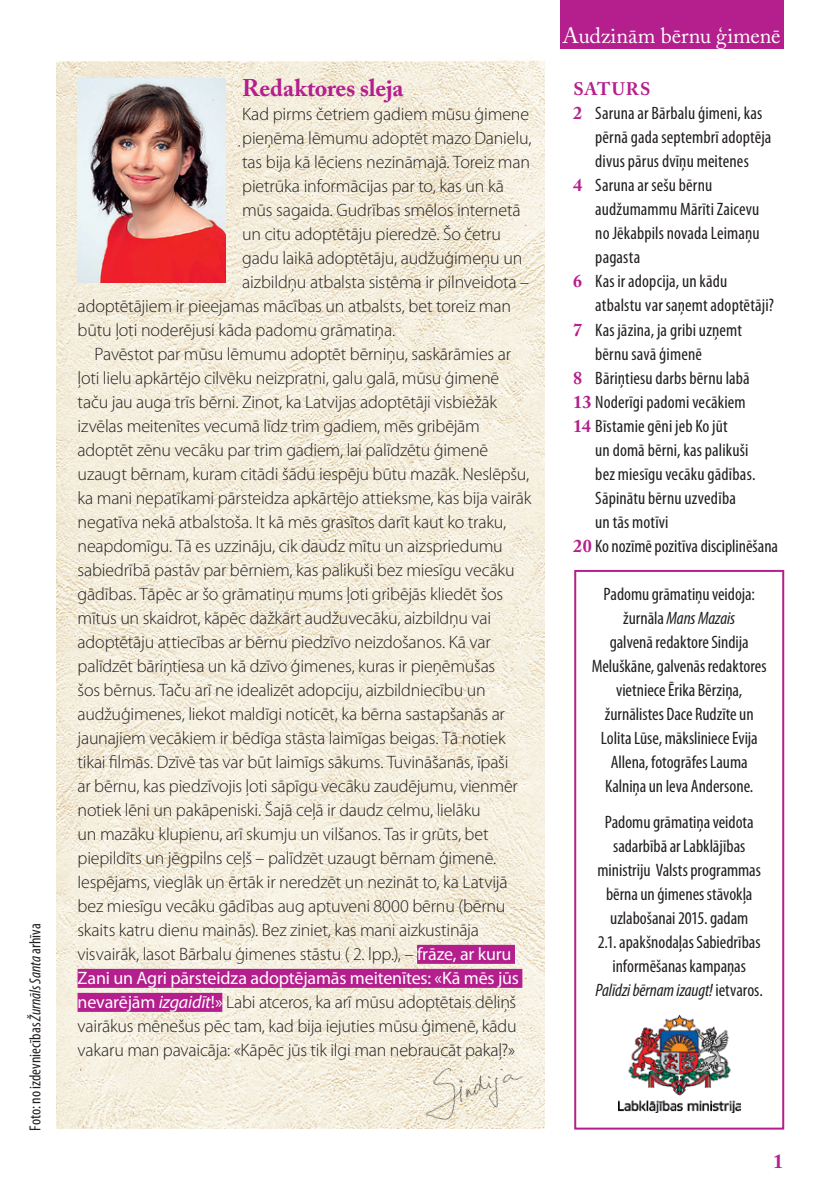
<style>
.page{position:relative;width:840px;height:1191px;background:#fff}
.page>*{position:absolute;margin:0;border:0;box-sizing:border-box;transform-origin:0 0}
.t1{font:700 24px "Adobe Caslon Pro";letter-spacing:-.01em;color:#b41e8d}
.t2{font:22px "Adobe Caslon Pro";color:#fff}
.t3{font:700 20px "Adobe Caslon Pro";color:#b41e8d}
.t4{font:300 18px "Myriad Pro";letter-spacing:-.015em;color:#231f20}
.t5{font:condensed 18px/24px "Myriad Pro";letter-spacing:.005em;color:#231f20;text-align:center}
.t6{font:18px "Myriad Pro";letter-spacing:-.01em;color:#fff}
.t7{font:700 18px "Adobe Caslon Pro";letter-spacing:.045em;color:#b41e8d}
.t8{font:condensed 16px "Myriad Pro";color:#231f20}
.s1{font-style:italic}
.s2{font-weight:400;color:#fff}
.s3{font-weight:400;font-style:italic;color:#fff}
.s4{font-family:"Adobe Caslon Pro";font-weight:700;font-stretch:normal;color:#b41e8d}
</style>
<div class="page">
<div style="left:574px;top:570px;width:209px;height:559px;border:2px solid #b41e8d"></div>
<img style="left:57px;top:60px;width:487px;height:1068px">
<div style="left:417px;top:945px;width:97px;height:19px;background:#b41e8d"></div>
<div style="left:77px;top:969px;width:445px;height:19px;background:#b41e8d"></div>
<div style="left:77px;top:993px;width:145px;height:19px;background:#b41e8d"></div>
<img style="left:618px;top:1014px;width:121px;height:98px">
<img style="left:391px;top:1020px;width:154px;height:109px">
<img style="left:77px;top:78px;width:148px;height:204px">
<div style="left:559px;top:0;width:223px;height:48px;background:#b41e8d"></div>
<p class="t8" style="left:25px;top:1130px;width:209px;rotate:-90deg">Foto: no izdevniecības <span class="s1">Žurnāls Santa</span> arhīva</p>
<h1 class="t1" style="left:242px;top:74px;width:163px">Redaktores sleja</h1>
<p class="t4" style="left:242px;top:104px;width:288px">Kad pirms četriem gadiem mūsu ģimene</p>
<p class="t4" style="left:242px;top:128px;width:291px">pieņēma lēmumu adoptēt mazo Danielu,</p>
<p class="t4" style="left:242px;top:152px;width:289px">tas bija kā lēciens nezināmajā. Toreiz man</p>
<p class="t4" style="left:242px;top:176px;width:263px">pietrūka informācijas par to, kas un kā</p>
<p class="t4" style="left:242px;top:200px;width:280px">mūs sagaida. Gudrības smēlos internetā</p>
<p class="t4" style="left:242px;top:224px;width:260px">un citu adoptētāju pieredzē. Šo četru</p>
<p class="t4" style="left:242px;top:248px;width:281px">gadu laikā adoptētāju, audžuģimeņu un</p>
<p class="t4" style="left:242px;top:272px;width:288px">aizbildņu atbalsta sistēma ir pilnveidota –</p>
<p class="t4" style="left:77px;top:296px;width:435px">adoptētājiem ir pieejamas mācības un atbalsts, bet toreiz man</p>
<p class="t4" style="left:77px;top:320px;width:319px">būtu ļoti noderējusi kāda padomu grāmatiņa.</p>
<p class="t4" style="left:94px;top:344px;width:417px">Pavēstot par mūsu lēmumu adoptēt bērniņu, saskārāmies ar</p>
<p class="t4" style="left:77px;top:368px;width:423px">ļoti lielu apkārtējo cilvēku neizpratni, galu galā, mūsu ģimenē</p>
<p class="t4" style="left:77px;top:392px;width:421px">taču jau auga trīs bērni. Zinot, ka Latvijas adoptētāji visbiežāk</p>
<p class="t4" style="left:77px;top:416px;width:403px">izvēlas meitenītes vecumā līdz trim gadiem, mēs gribējām</p>
<p class="t4" style="left:77px;top:440px;width:412px">adoptēt zēnu vecāku par trim gadiem, lai palīdzētu ģimenē</p>
<p class="t4" style="left:77px;top:464px;width:453px">uzaugt bērnam, kuram citādi šādu iespēju būtu mazāk. Neslēpšu,</p>
<p class="t4" style="left:77px;top:488px;width:455px">ka mani nepatīkami pārsteidza apkārtējo attieksme, kas bija vairāk</p>
<p class="t4" style="left:77px;top:512px;width:430px">negatīva nekā atbalstoša. It kā mēs grasītos darīt kaut ko traku,</p>
<p class="t4" style="left:77px;top:536px;width:426px">neapdomīgu. Tā es uzzināju, cik daudz mītu un aizspriedumu</p>
<p class="t4" style="left:77px;top:560px;width:438px">sabiedrībā pastāv par bērniem, kas palikuši bez miesīgu vecāku</p>
<p class="t4" style="left:77px;top:584px;width:427px">gādības. Tāpēc ar šo grāmatiņu mums ļoti gribējās kliedēt šos</p>
<p class="t4" style="left:77px;top:608px;width:415px">mītus un skaidrot, kāpēc dažkārt audžuvecāku, aizbildņu vai</p>
<p class="t4" style="left:77px;top:632px;width:414px">adoptētāju attiecības ar bērnu piedzīvo neizdošanos. Kā var</p>
<p class="t4" style="left:77px;top:656px;width:419px">palīdzēt bāriņtiesa un kā dzīvo ģimenes, kuras ir pieņēmušas</p>
<p class="t4" style="left:77px;top:680px;width:409px">šos bērnus. Taču arī ne idealizēt adopciju, aizbildniecību un</p>
<p class="t4" style="left:77px;top:704px;width:428px">audžuģimenes, liekot maldīgi noticēt, ka bērna sastapšanās ar</p>
<p class="t4" style="left:77px;top:728px;width:429px">jaunajiem vecākiem ir bēdīga stāsta laimīgas beigas. Tā notiek</p>
<p class="t4" style="left:77px;top:752px;width:432px">tikai filmās. Dzīvē tas var būt laimīgs sākums. Tuvināšanās, īpaši</p>
<p class="t4" style="left:77px;top:776px;width:441px">ar bērnu, kas piedzīvojis ļoti sāpīgu vecāku zaudējumu, vienmēr</p>
<p class="t4" style="left:77px;top:800px;width:404px">notiek lēni un pakāpeniski. Šajā ceļā ir daudz celmu, lielāku</p>
<p class="t4" style="left:77px;top:824px;width:412px">un mazāku klupienu, arī skumju un vilšanos. Tas ir grūts, bet</p>
<p class="t4" style="left:77px;top:848px;width:420px">piepildīts un jēgpilns ceļš – palīdzēt uzaugt bērnam ģimenē.</p>
<p class="t4" style="left:77px;top:872px;width:431px">Iespējams, vieglāk un ērtāk ir neredzēt un nezināt to, ka Latvijā</p>
<p class="t4" style="left:77px;top:896px;width:429px">bez miesīgu vecāku gādības aug aptuveni 8000 bērnu (bērnu</p>
<p class="t4" style="left:77px;top:920px;width:403px">skaits katru dienu mainās). Bez ziniet, kas mani aizkustināja</p>
<p class="t4" style="left:77px;top:944px;width:435px">visvairāk, lasot Bārbalu ģimenes stāstu ( 2. lpp.), – <span class="s2">frāze, ar kuru</span></p>
<p class="t6" style="left:77px;top:967px;width:442px">Zani un Agri pārsteidza adoptējamās meitenītes: «Kā mēs jūs</p>
<p class="t4" style="left:77px;top:992px;width:440px"><span class="s2">nevarējām</span> <span class="s3">izgaidīt</span><span class="s2">!»</span> Labi atceros, ka arī mūsu adoptētais dēliņš</p>
<p class="t4" style="left:77px;top:1016px;width:440px">vairākus mēnešus pēc tam, kad bija iejuties mūsu ģimenē, kādu</p>
<p class="t4" style="left:77px;top:1040px;width:439px">vakaru man pavaicāja: «Kāpēc jūs tik ilgi man nebraucāt pakaļ?»</p>
<p class="t2" style="left:562px;top:22px;width:219px">Audzinām bērnu ģimenē</p>
<p class="t7" style="left:573px;top:79px;width:65px">Saturs</p>
<p class="t5" style="left:573px;top:101px;width:190px"><span class="s4">2</span> Saruna ar Bārbalu ģimeni, kas</p>
<p class="t5" style="left:595px;top:125px;width:177px">pērnā gada septembrī adoptēja</p>
<p class="t5" style="left:595px;top:149px;width:155px">divus pārus dvīņu meitenes</p>
<p class="t5" style="left:573px;top:173px;width:140px"><span class="s4">4</span> Saruna ar sešu bērnu</p>
<p class="t5" style="left:595px;top:197px;width:165px">audžumammu Mārīti Zaicevu</p>
<p class="t5" style="left:595px;top:221px;width:166px">no Jēkabpils novada Leimaņu</p>
<p class="t5" style="left:595px;top:245px;width:46px">pagasta</p>
<p class="t5" style="left:573px;top:269px;width:155px"><span class="s4">6</span> Kas ir adopcija, un kādu</p>
<p class="t5" style="left:595px;top:293px;width:180px">atbalstu var saņemt adoptētāji?</p>
<p class="t5" style="left:573px;top:317px;width:170px"><span class="s4">7</span> Kas jāzina, ja gribi uzņemt</p>
<p class="t5" style="left:595px;top:341px;width:108px">bērnu savā ģimenē</p>
<p class="t5" style="left:573px;top:365px;width:178px"><span class="s4">8</span> Bāriņtiesu darbs bērnu labā</p>
<p class="t5" style="left:573px;top:389px;width:174px"><span class="s4">13</span> Noderīgi padomi vecākiem</p>
<p class="t5" style="left:573px;top:413px;width:156px"><span class="s4">14</span> Bīstamie gēni jeb Ko jūt</p>
<p class="t5" style="left:595px;top:437px;width:154px">un domā bērni, kas palikuši</p>
<p class="t5" style="left:595px;top:461px;width:162px">bez miesīgu vecāku gādības.</p>
<p class="t5" style="left:595px;top:485px;width:142px">Sāpinātu bērnu uzvedība</p>
<p class="t5" style="left:595px;top:509px;width:75px">un tās motīvi</p>
<p class="t5" style="left:573px;top:533px;width:206px"><span class="s4">20</span> Ko nozīmē pozitīva disciplinēšana</p>
<p class="t5" style="left:591px;top:581px;width:176px">Padomu grāmatiņu veidoja: žurnāla <span class="s1">Mans Mazais<br></span>galvenā redaktore Sindija<br>Meluškāne, galvenās redaktores vietniece Ērika Bērziņa, žurnālistes Dace Rudzīte un<br>Lolita Lūse, māksliniece Evija<br>Allena, fotogrāfes Lauma<br>Kalniņa un Ieva Andersone.</p>
<p class="t5" style="left:595px;top:809px;width:169px">Padomu grāmatiņa veidota sadarbībā ar Labklājības ministriju Valsts programmas bērna un ģimenes stāvokļa uzlabošanai 2015. gadam<br>2.1. apakšnodaļas Sabiedrības informēšanas kampaņas<br><span class="s1">Palīdzi bērnam izaugt!</span> ietvaros.</p>
<p class="t3" style="left:772px;top:1149px;width:11px">1</p>
</div>
